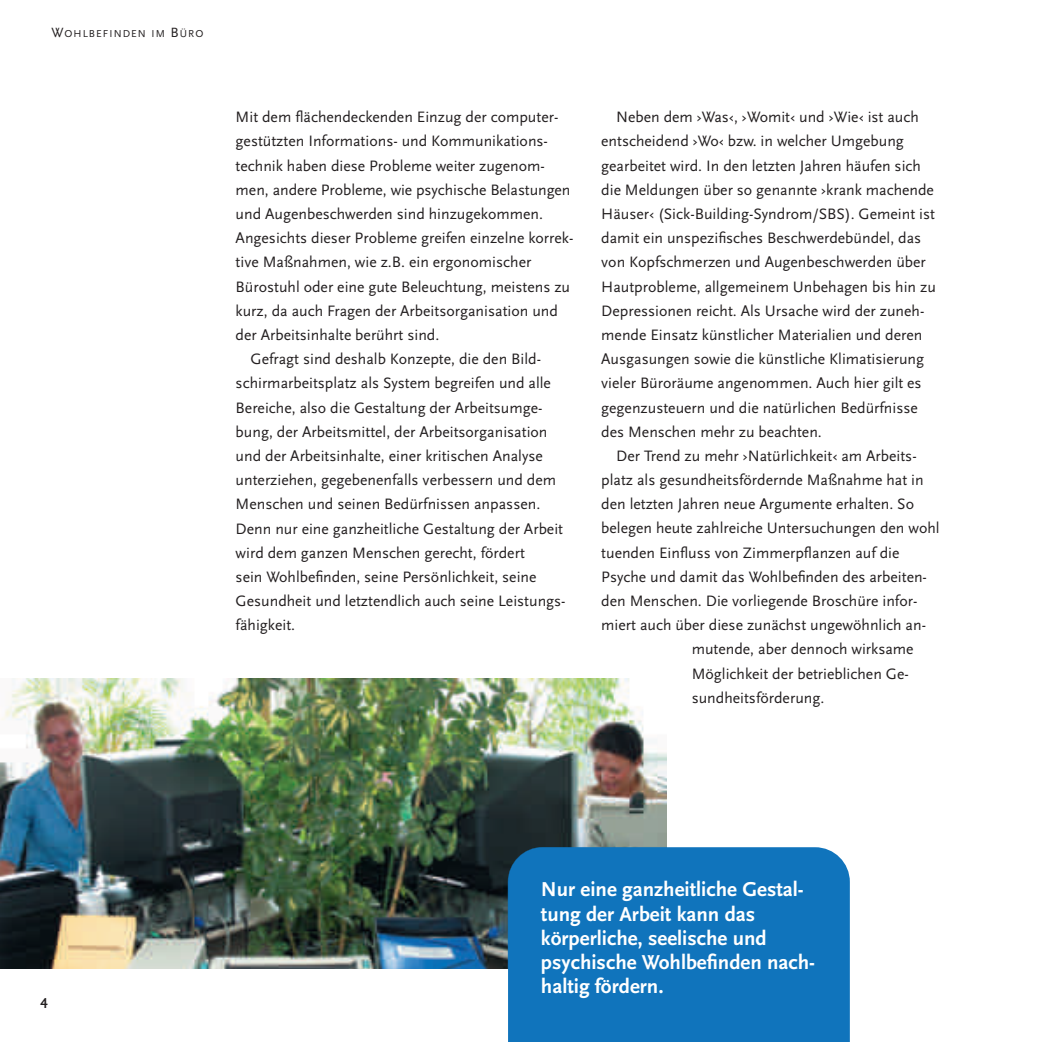
<style>
.page{position:relative;width:1042px;height:1042px;background:#fff}
.page>*{position:absolute;margin:0;border:0;box-sizing:border-box;transform-origin:0 0}
.t1{font:700 21px/24.2px "Scala Sans Pro";color:#fff}
.t2{font:15.75px/24.2px "Scala Sans Pro";color:#231f20}
.t3{font:700 14px "Scala Sans Pro";color:#231f20}
.t4{font:10.5px "Scala Sans Pro";letter-spacing:.1em;color:#231f20}
.s1{font-size:14px}
</style>
<div class="page">
<img style="left:0;top:678px;width:850px;height:364px">
<p class="t4" style="left:51px;top:28px;width:154px"><span class="s1">W</span>OHLBEFINDEN IM <span class="s1">B</span>üRO</p>
<p class="t2" style="left:236px;top:105px;width:324px">Mit dem flächendeckenden Einzug der computer-</p>
<p class="t2" style="left:236px;top:130px;width:314px">gestützten Informations- und Kommunikations-</p>
<p class="t2" style="left:236px;top:154px;width:311px">technik haben diese Probleme weiter zugenom-</p>
<p class="t2" style="left:236px;top:178px;width:336px">men, andere Probleme, wie psychische Belastungen</p>
<p class="t2" style="left:236px;top:202px;width:309px">und Augenbeschwerden sind hinzugekommen.</p>
<p class="t2" style="left:236px;top:226px;width:339px">Angesichts dieser Probleme greifen einzelne korrek-</p>
<p class="t2" style="left:236px;top:251px;width:297px">tive Maßnahmen, wie z.B. ein ergonomischer</p>
<p class="t2" style="left:236px;top:275px;width:336px">Bürostuhl oder eine gute Beleuchtung, meistens zu</p>
<p class="t2" style="left:236px;top:299px;width:324px">kurz, da auch Fragen der Arbeitsorganisation und</p>
<p class="t2" style="left:236px;top:323px;width:205px">der Arbeitsinhalte berührt sind.</p>
<p class="t2" style="left:250px;top:347px;width:292px">Gefragt sind deshalb Konzepte, die den Bild-</p>
<p class="t2" style="left:236px;top:371px;width:317px">schirmarbeitsplatz als System begreifen und alle</p>
<p class="t2" style="left:236px;top:396px;width:308px">Bereiche, also die Gestaltung der Arbeitsumge-</p>
<p class="t2" style="left:236px;top:420px;width:313px">bung, der Arbeitsmittel, der Arbeitsorganisation</p>
<p class="t2" style="left:236px;top:444px;width:309px">und der Arbeitsinhalte, einer kritischen Analyse</p>
<p class="t2" style="left:236px;top:468px;width:322px">unterziehen, gegebenenfalls verbessern und dem</p>
<p class="t2" style="left:236px;top:492px;width:306px">Menschen und seinen Bedürfnissen anpassen.</p>
<p class="t2" style="left:236px;top:517px;width:329px">Denn nur eine ganzheitliche Gestaltung der Arbeit</p>
<p class="t2" style="left:236px;top:541px;width:291px">wird dem ganzen Menschen gerecht, fördert</p>
<p class="t2" style="left:236px;top:565px;width:302px">sein Wohlbefinden, seine Persönlichkeit, seine</p>
<p class="t2" style="left:236px;top:589px;width:331px">Gesundheit und letztendlich auch seine Leistungs-</p>
<p class="t2" style="left:236px;top:613px;width:61px">fähigkeit.</p>
<p class="t2" style="left:601px;top:105px;width:336px;text-indent:15px">Neben dem ›Was‹, ›Womit‹ und ›Wie‹ ist auch entscheidend ›Wo‹ bzw. in welcher Umgebung gearbeitet wird. In den letzten Jahren häufen sich die Meldungen über so genannte ›krank machende Häuser‹ (Sick-Building-Syndrom/SBS). Gemeint ist damit ein unspezifisches Beschwerdebündel, das von Kopfschmerzen und Augenbeschwerden über Hautprobleme, allgemeinem Unbehagen bis hin zu Depressionen reicht. Als Ursache wird der zuneh&shy;mende Einsatz künstlicher Materialien und deren Ausgasungen sowie die künstliche Klimatisierung vieler Büroräume angenommen. Auch hier gilt es gegenzusteuern und die natürlichen Bedürfnisse des Menschen mehr zu beachten.</p>
<p class="t2" style="left:616px;top:444px;width:302px">Der Trend zu mehr ›Natürlichkeit‹ am Arbeits-</p>
<p class="t2" style="left:601px;top:468px;width:324px">platz als gesundheitsfördernde Maßnahme hat in</p>
<p class="t2" style="left:601px;top:492px;width:314px">den letzten Jahren neue Argumente erhalten. So</p>
<p class="t2" style="left:601px;top:517px;width:340px">belegen heute zahlreiche Untersuchungen den wohl</p>
<p class="t2" style="left:601px;top:541px;width:300px">tuenden Einfluss von Zimmerpflanzen auf die</p>
<p class="t2" style="left:601px;top:565px;width:327px">Psyche und damit das Wohlbefinden des arbeiten-</p>
<p class="t2" style="left:601px;top:589px;width:318px">den Menschen. Die vorliegende Broschüre infor-</p>
<p class="t2" style="left:601px;top:613px;width:326px">miert auch über diese zunächst ungewöhnlich an-</p>
<p class="t2" style="left:692px;top:638px;width:223px">mutende, aber dennoch wirksame</p>
<p class="t2" style="left:692px;top:662px;width:218px">Möglichkeit der betrieblichen Ge-</p>
<p class="t2" style="left:692px;top:686px;width:134px">sundheitsförderung.</p>
<p class="t3" style="left:40px;top:994px;width:9px">4</p>
<h1 class="t1" style="left:541px;top:878px;width:276px">Nur eine ganzheitliche Gestal&shy;tung der Arbeit kann das körperliche, seelische und psychische Wohlbefinden nach&shy;haltig fördern.</h1>
</div>
